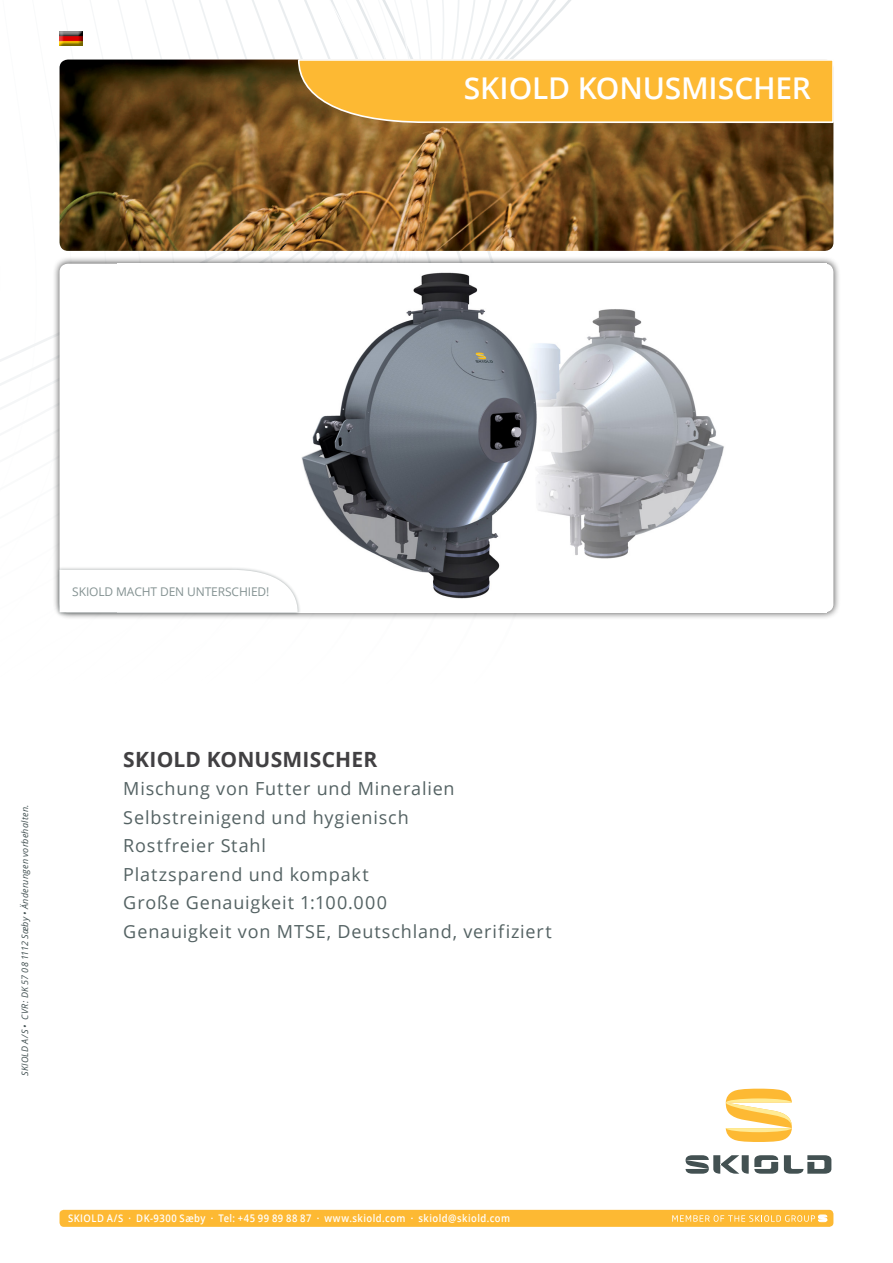
<style>
.page{position:relative;width:893px;height:1263px;background:#fff}
.page>*{position:absolute;margin:0;border:0;box-sizing:border-box;transform-origin:0 0}
.t1{font:600 30px "Open Sans";letter-spacing:-.005em;color:#fff}
.t2{font:700 21px "Open Sans";letter-spacing:.01em;color:#414042}
.t3{font:18px/28.5px "Open Sans";letter-spacing:.045em;color:#546263}
.t4{font:12px "Open Sans";letter-spacing:-.01em;color:#849292}
.t5{font:600 10.5px "Open Sans";letter-spacing:.05em;color:#fff;scale:.9 1}
.t6{font:italic 9px "Open Sans";letter-spacing:.025em;color:#435152}
</style>
<div class="page">
<svg style="left:0;top:0;width:834px;height:398px"></svg>
<div style="left:52px;top:256px;width:789px;height:364px;background:#000;opacity:.75"></div>
<div style="left:60px;top:264px;width:773px;height:348px;background:#fff;border-radius:9px"></div>
<img style="left:60px;top:60px;width:773px;height:191px">
<div style="left:60px;top:1210px;width:773px;height:17px;background:#fdb933;border-radius:4px"></div>
<svg style="left:672px;top:1215px;width:155px;height:7px"></svg>
<svg style="left:686px;top:1155px;width:145px;height:19px"></svg>
<svg style="left:726px;top:1089px;width:66px;height:53px"></svg>
<img style="left:301px;top:272px;width:423px;height:327px">
<svg style="left:297px;top:58px;width:537px;height:66px"></svg>
<div style="left:56px;top:566px;width:245px;height:50px;background:#435152;opacity:.5"></div>
<svg style="left:60px;top:570px;width:238px;height:42px"></svg>
<div style="left:55px;top:27px;width:30px;height:21px;background:#fff"></div>
<div style="left:56px;top:29px;width:30px;height:21px;background:#435152;opacity:.75"></div>
<h1 class="t1" style="left:464px;top:67px;width:349px">SKIOLD KONUSMISCHER</h1>
<p class="t4" style="left:72px;top:583px;width:141px">skiold macht den unters</p>
<p class="t4" style="left:232px;top:583px;width:39px">chied!</p>
<p class="t6" style="left:19px;top:1076px;width:273px;rotate:-90deg">SKIOLD A/S • CVR: DK 57 08 1112 Sæby • Änderungen vorbehalten.</p>
<p class="t2" style="left:123px;top:744px;width:255px">SKIOLD KONUSMISCHER</p>
<p class="t3" style="left:123px;top:774px;width:430px">Mischung von Futter und Mineralien<br>Selbstreinigend und hygienisch<br>Rostfreier Stahl<br>Platzsparend und kompakt<br>Große Genauigkeit 1:100.000<br>Genauigkeit von MTSE, Deutschland, verifiziert</p>
<p class="t5" style="left:68px;top:1211px;width:493px">SKIOLD A/S · DK-9300 Sæby · Tel: +45 99 89 88 87 · www.skiold.com · skiold@skiold.com</p>
</div>
